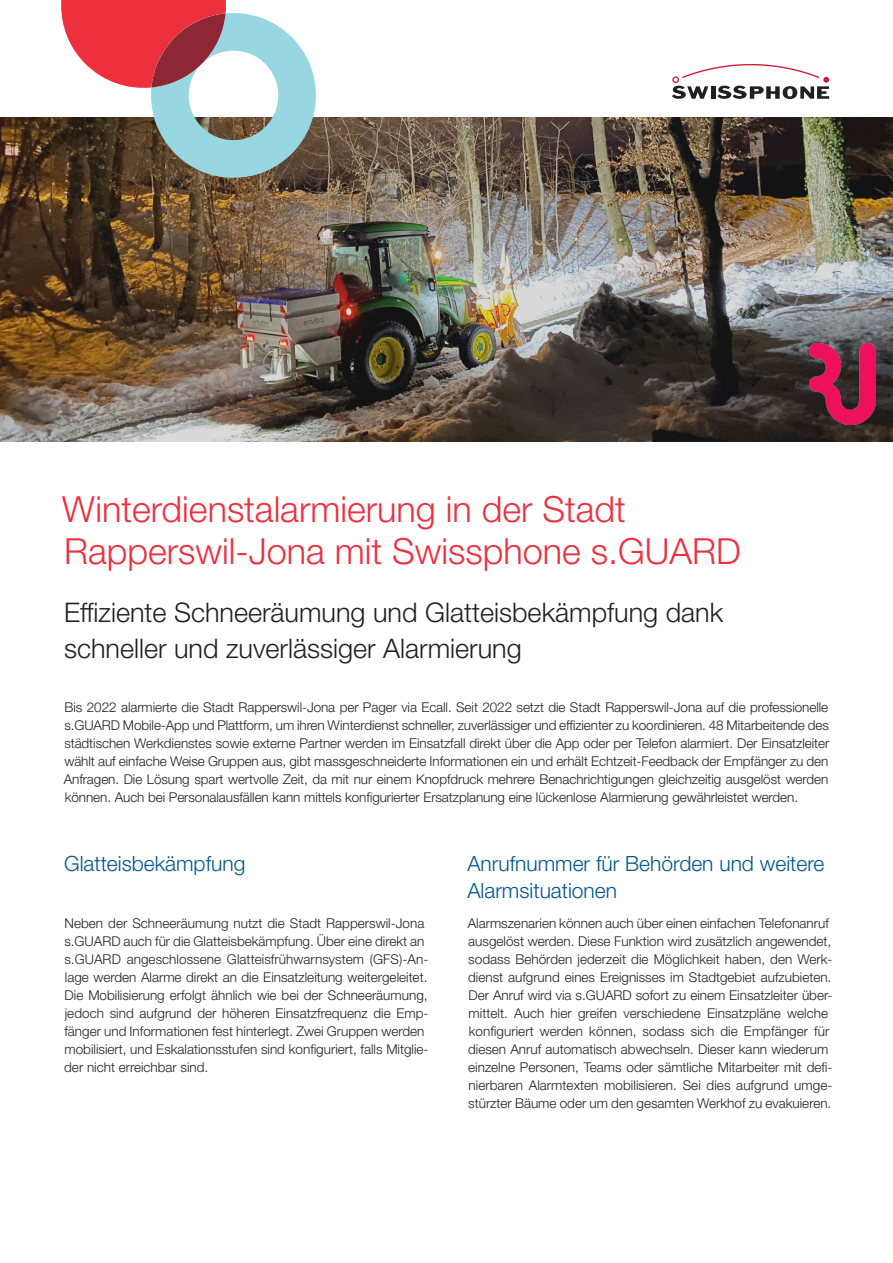
<style>
.page{position:relative;width:893px;height:1263px;background:#fff}
.page>*{position:absolute;margin:0;border:0;box-sizing:border-box;transform-origin:0 0}
.Head_32{font:300 36px/42px "Helvetica Neue LT Std";color:#ee2f3e}
.Subhead_18{font:300 27px/36px "Helvetica Neue LT Std";color:#231f20}
.Subhead_12{font:300 21px/27px "Helvetica Neue LT Std";color:#01568e}
.Body_Block_9{font:300 13.5px/18px "Helvetica Neue LT Std";color:#231f20}
</style>
<div class="page">
<svg style="left:672px;top:64px;width:157px;height:35px"></svg>
<img style="left:0;top:118px;width:893px;height:324px">
<img style="left:810px;top:343px;width:66px;height:81px">
<svg style="left:53px;top:0;width:271px;height:186px"></svg>
<p class="Head_32" style="left:62px;top:487px;width:680px">Winterdienstalarmierung in der Stadt<br>Rapperswil-Jona mit Swissphone s.GUARD</p>
<p class="Subhead_18" style="left:64px;top:594px;width:661px">Effiziente Schneeräumung und Glatteisbekämpfung dank schneller und zuverlässiger Alarmierung</p>
<p class="Body_Block_9" style="left:64px;top:698px;width:767px;text-align:justify">Bis 2022 alarmierte die Stadt Rapperswil-Jona per Pager via Ecall. Seit 2022 setzt die Stadt Rapperswil-Jona auf die professionelle s.GUARD Mobile-App und Plattform, um ihren Winterdienst schneller, zuverlässiger und effizienter zu koordinieren. 48 Mitarbeitende des städtischen Werkdienstes sowie externe Partner werden im Einsatzfall direkt über die App oder per Telefon alarmiert. Der Einsatzleiter wählt auf einfache Weise Gruppen aus, gibt massgeschneiderte Informationen ein und erhält Echtzeit-Feedback der Empfänger zu den Anfragen. Die Lösung spart wertvolle Zeit, da mit nur einem Knopfdruck mehrere Benachrichtigungen gleichzeitig ausgelöst werden können. Auch bei Personalausfällen kann mittels konfigurierter Ersatzplanung eine lückenlose Alarmierung gewährleistet werden.</p>
<p class="Subhead_12" style="left:64px;top:849px;width:183px">Glatteisbekämpfung</p>
<p class="Body_Block_9" style="left:64px;top:913px;width:366px">Neben der Schneeräumung nutzt die Stadt Rapperswil-Jona s.GUARD auch für die Glatteisbekämpfung. Über eine direkt an s.GUARD angeschlossene Glatteisfrühwarnsystem (GFS)-An&shy;lage werden Alarme direkt an die Einsatzleitung weitergeleitet.<br>Die Mobilisierung erfolgt ähnlich wie bei der Schneeräumung, jedoch sind aufgrund der höheren Einsatzfrequenz die Emp&shy;fänger und Informationen fest hinterlegt. Zwei Gruppen werden mobilisiert, und Eskalationsstufen sind konfiguriert, falls Mitglie&shy;der nicht erreichbar sind.</p>
<p class="Subhead_12" style="left:467px;top:849px;width:359px">Anrufnummer für Behörden und weitere<br>Alarmsituationen</p>
<p class="Body_Block_9" style="left:468px;top:913px;width:366px">Alarmszenarien können auch über einen einfachen Telefonanruf ausgelöst werden. Diese Funktion wird zusätzlich angewendet, sodass Behörden jederzeit die Möglichkeit haben, den Werk&shy;dienst aufgrund eines Ereignisses im Stadtgebiet aufzubieten.<br>Der Anruf wird via s.GUARD sofort zu einem Einsatzleiter über&shy;mittelt. Auch hier greifen verschiedene Einsatzpläne welche konfiguriert werden können, sodass sich die Empfänger für diesen Anruf automatisch abwechseln. Dieser kann wiederum einzelne Personen, Teams oder sämtliche Mitarbeiter mit defi&shy;nierbaren Alarmtexten mobilisieren. Sei dies aufgrund umge&shy;stürzter Bäume oder um den gesamten Werkhof zu evakuieren.</p>
</div>
